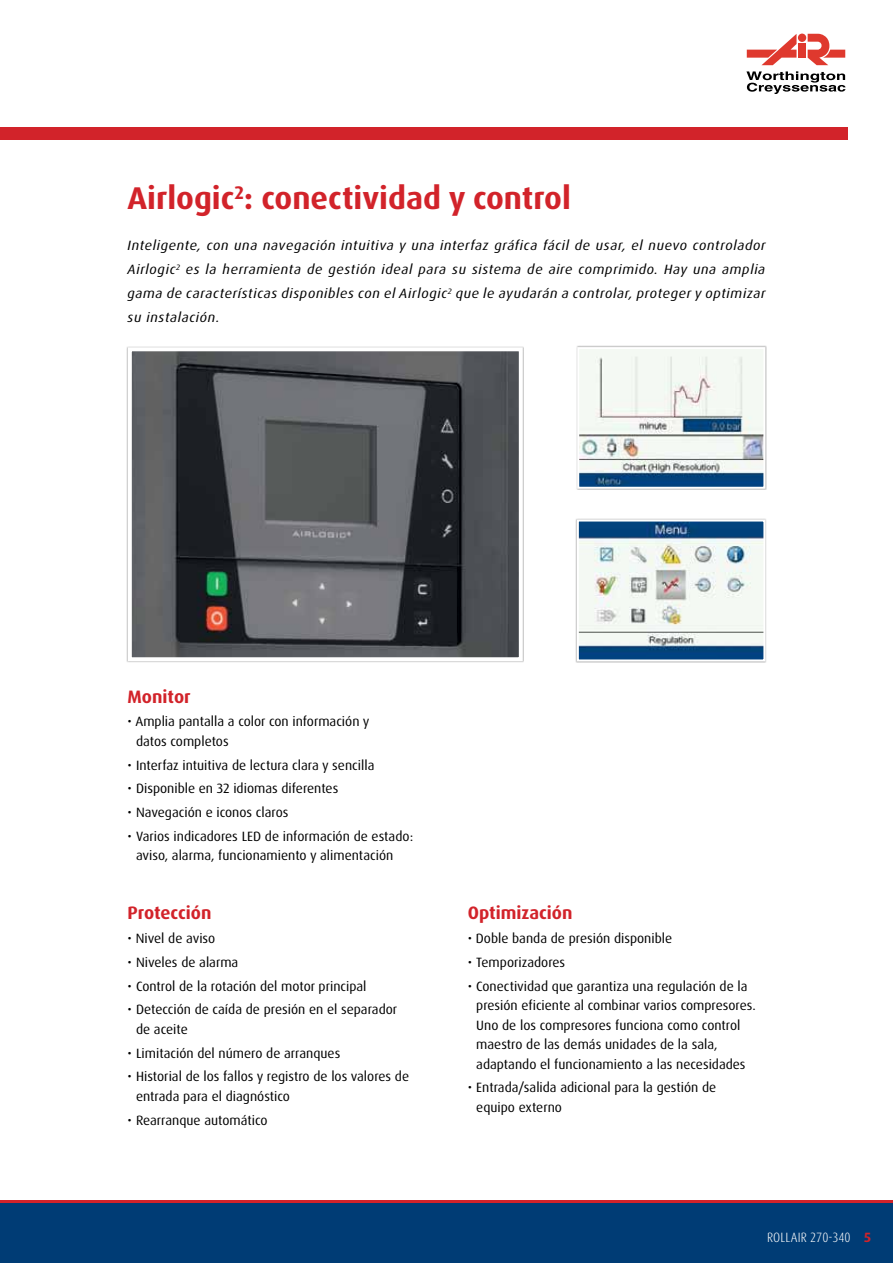
<style>
.page{position:relative;width:893px;height:1263px;background:#fff}
.page>*{position:absolute;margin:0;border:0;box-sizing:border-box;transform-origin:0 0}
.t1{font:700 31.5px "Dax Pro";color:#d2232a}
.t2{font:700 18px "Dax Pro";color:#d2232a}
.t3{font:13.5px/19.5px "Dax Pro";color:#000}
.t4{font:italic 13.5px/24px "Dax Pro";letter-spacing:.04em;color:#000;text-align:justify;scale:1.05 1}
.t5{font:300 condensed 13.5px "Dax Pro";letter-spacing:.005em;color:#fff}
.s1{font-weight:700;font-stretch:normal;color:#d2232a}
</style>
<div class="page">
<div style="left:0;top:128px;width:848px;height:12px;background:#d2232a"></div>
<div style="left:0;top:1202px;width:893px;height:61px;background:#003c75"></div>
<hr style="left:0;top:1200px;width:893px;height:3px;background:#d2232a">
<svg style="left:746px;top:71px;width:99px;height:23px"></svg>
<svg style="left:747px;top:34px;width:49px;height:31px"></svg>
<div style="left:798px;top:43px;width:8px;height:15px;background:#df392e"></div>
<svg style="left:808px;top:34px;width:37px;height:31px"></svg>
<div style="left:798px;top:34px;width:8px;height:8px;background:#df392e;border-radius:50%"></div>
<div style="left:575px;top:518px;width:191px;height:145px;background:#d8d8d8"></div>
<img style="left:580px;top:522px;width:182px;height:136px">
<div style="left:577px;top:519px;width:188px;height:142px;border:2px solid #fff"></div>
<img style="left:133px;top:352px;width:385px;height:304px">
<div style="left:128px;top:347px;width:395px;height:314px;border:4px solid #fff"></div>
<div style="left:576px;top:346px;width:191px;height:144px;background:#d6d6d6"></div>
<img style="left:580px;top:350px;width:182px;height:136px">
<div style="left:577px;top:347px;width:188px;height:142px;border:2px solid #fff"></div>
<h1 class="t1" style="left:128px;top:178px;width:445px">Airlogic<sup>2</sup>: conectividad y control</h1>
<p class="t4" style="left:128px;top:233px;width:609px">Inteligente, con una navegación intuitiva y una interfaz gráfica fácil de usar, el nuevo controlador Airlogic<sup>2</sup> es la herramienta de gestión ideal para su sistema de aire comprimido. Hay una amplia gama de características disponibles con el Airlogic<sup>2</sup> que le ayudarán a controlar, proteger y optimizar su instalación.</p>
<h2 class="t2" style="left:128px;top:685px;width:65px">Monitor</h2>
<p class="t3" style="left:136px;top:712px;width:235px;text-indent:-9px">• Amplia pantalla a color con información y datos completos</p>
<p class="t3" style="left:128px;top:755px;width:248px">• Interfaz intuitiva de lectura clara y sencilla</p>
<p class="t3" style="left:128px;top:779px;width:212px">• Disponible en 32 idiomas diferentes</p>
<p class="t3" style="left:128px;top:803px;width:162px">• Navegación e iconos claros</p>
<p class="t3" style="left:136px;top:826px;width:279px;text-indent:-9px">• Varios indicadores LED de información de estado: aviso, alarma, funcionamiento y alimentación</p>
<h2 class="t2" style="left:128px;top:901px;width:85px">Protección</h2>
<p class="t3" style="left:128px;top:929px;width:89px">• Nivel de aviso</p>
<p class="t3" style="left:128px;top:952px;width:112px">• Niveles de alarma</p>
<p class="t3" style="left:128px;top:976px;width:240px">• Control de la rotación del motor principal</p>
<p class="t3" style="left:136px;top:1000px;width:263px;text-indent:-9px">• Detección de caída de presión en el separador de aceite</p>
<p class="t3" style="left:128px;top:1043px;width:214px">• Limitación del número de arranques</p>
<p class="t3" style="left:136px;top:1067px;width:275px;text-indent:-9px">• Historial de los fallos y registro de los valores de entrada para el diagnóstico</p>
<p class="t3" style="left:128px;top:1110px;width:141px">• Rearranque automático</p>
<h2 class="t2" style="left:468px;top:901px;width:106px">Optimización</h2>
<p class="t3" style="left:468px;top:929px;width:206px">• Doble banda de presión disponible</p>
<p class="t3" style="left:468px;top:952px;width:99px">• Temporizadores</p>
<p class="t3" style="left:476px;top:976px;width:281px;text-indent:-9px">• Conectividad que garantiza una regulación de la presión eficiente al combinar varios compresores.<br>Uno de los compresores funciona como control maestro de las demás unidades de la sala, adaptando el funcionamiento a las necesidades</p>
<p class="t3" style="left:476px;top:1078px;width:242px;text-indent:-9px">• Entrada/salida adicional para la gestión de equipo externo</p>
<p class="t5" style="left:767px;top:1228px;width:106px">ROLLAIR 270-340 <span class="s1">5</span></p>
</div>
